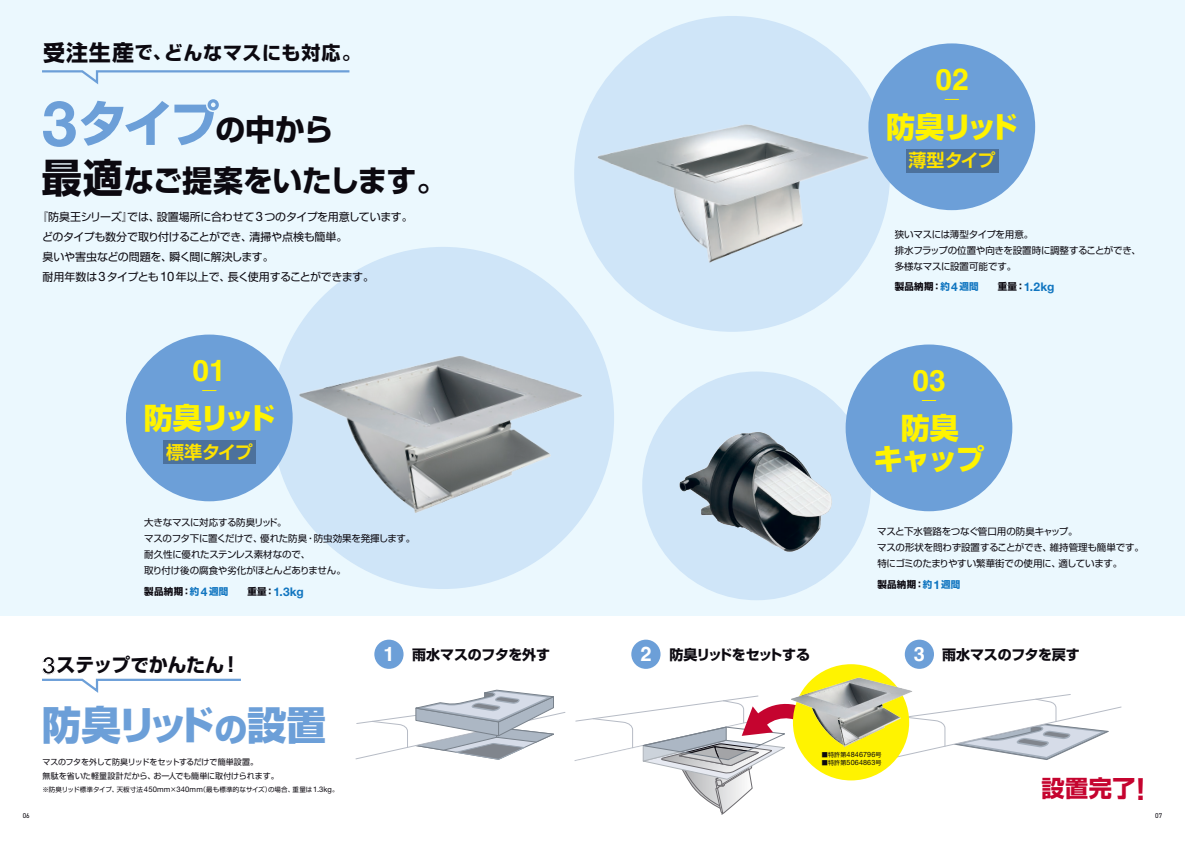
<style>
.page{position:relative;width:1185px;height:842px;background:#fff}
.page>*{position:absolute;margin:0;border:0;box-sizing:border-box;transform-origin:0 0}
.t1{font:800 39.4px "Shin Go Pro";letter-spacing:-.08em;color:#6c9fd8}
.t2{font:700 30px/51px "Shin Go Pr 6 N";letter-spacing:-.025em;color:#0c0910}
.t3{font:700 30px "Helvetica";color:#fff300}
.t4{font:800 29px/31px "Shin Go Pro";letter-spacing:-.06em;color:#fff300;text-align:center}
.t5{font:700 23.2px "Shin Go Pro";color:#c5042f}
.t6{font:700 19px "Shin Go Pro";letter-spacing:.035em;color:#0c0910}
.t7{font:700 19px "Shin Go Pr 6 N";letter-spacing:-.02em;color:#0c0910}
.t8{font:700 18px "Shin Go Pro De";letter-spacing:-.04em;color:#ffe300}
.t9{font:700 14px "Shin Go Pro";letter-spacing:-.015em;color:#0c0910}
.t10{font:700 14px "Shin Go Pro";letter-spacing:-.05em;color:#0c0910}
.t11{font:11px/20px "Shin Go Pr 6 N";letter-spacing:-.03em;color:#0c0910}
.t12{font:9.5px/16px "Shin Go Pr 6 N";letter-spacing:-.03em;color:#0c0910}
.t13{font:700 9.5px "Shin Go Pr 6 N";letter-spacing:.035em;color:#0c0910}
.t14{font:8px/14px "Shin Go Pr 6 N";letter-spacing:-.005em;color:#0c0910}
.t15{font:7.2px "Helvetica Neue LT Std";letter-spacing:.015em;color:#0c0910}
.t16{font:7px "DIN2014";color:#0c0910}
.t17{font:6.5px "Shin Go Pr 6 N";letter-spacing:.015em;color:#0c0910}
.s1{font-size:22px}
.s2{font-size:18px}
.s3{font-family:"Helvetica Neue LT Std";font-size:63px;color:#6c9fd8}
.s4{font-size:50px;color:#6c9fd8}
.s5{font-size:40px}
.s6{font-family:"Helvetica Neue LT Std";font-size:13px}
.s7{color:#1075c0}
.s8{font-family:"Helvetica Neue LT Std";font-size:12px;color:#1075c0}
.s9{color:#00a7a2}
.s10{font-family:"Helvetica Neue LT Std";font-size:23.9px}
.s11{font-size:20px}
.s12{font-size:32.3px}
.s13{font-family:"Helvetica Neue LT Std";font-size:7.7px}
.s14{font-family:"Helvetica";font-size:20px;color:#fff}
.s15{font-family:"Shin Go Pr 6 N";font-size:6px}
.s16{font-size:27.7px}
</style>
<div class="page">
<div style="left:0;top:0;width:1185px;height:615px;background:#ebf8fe"></div>
<div style="left:272px;top:247px;width:342px;height:342px;background:#cfe5f8;border-radius:50%"></div>
<div style="left:574px;top:16px;width:316px;height:316px;background:#cfe5f8;border-radius:50%"></div>
<div style="left:642px;top:371px;width:229px;height:229px;background:#cfe5f8;border-radius:50%"></div>
<img style="left:575px;top:74px;width:315px;height:224px">
<img style="left:652px;top:424px;width:204px;height:134px">
<svg style="left:42px;top:678px;width:199px;height:15px"></svg>
<div style="left:374px;top:640px;width:30px;height:29px;background:#6c9fd8;border-radius:50%"></div>
<div style="left:631px;top:640px;width:29px;height:29px;background:#6c9fd8;border-radius:50%"></div>
<div style="left:905px;top:640px;width:29px;height:29px;background:#6c9fd8;border-radius:50%"></div>
<img style="left:279px;top:326px;width:318px;height:216px">
<svg style="left:355px;top:689px;width:767px;height:126px"></svg>
<div style="left:793px;top:664px;width:116px;height:116px;background:#fff300;border-radius:50%"></div>
<img style="left:786px;top:669px;width:131px;height:87px">
<svg style="left:42px;top:70px;width:308px;height:14px"></svg>
<div style="left:126px;top:335px;width:167px;height:166px;background:#6c9fd8;border-radius:50%"></div>
<div style="left:163px;top:440px;width:93px;height:24px;background:#4c719c"></div>
<svg style="left:202px;top:390px;width:14px;height:1px"></svg>
<div style="left:868px;top:43px;width:167px;height:167px;background:#6c9fd8;border-radius:50%"></div>
<div style="left:906px;top:149px;width:92px;height:23px;background:#4c719c"></div>
<svg style="left:945px;top:99px;width:14px;height:1px"></svg>
<div style="left:846px;top:344px;width:166px;height:167px;background:#6c9fd8;border-radius:50%"></div>
<svg style="left:922px;top:400px;width:14px;height:1px"></svg>
<h3 class="t6" style="left:43px;top:37px;width:319px"><span class="s1">受注生産</span><span class="s2">で、</span>どんなマスにも対応。</h3>
<h2 class="t2" style="left:42px;top:103px;width:406px"><span class="s3">3</span><span class="s4">タイプ</span>の中から<br><span class="s5">最適</span>なご提案をいたします。</h2>
<p class="t11" style="left:42px;top:206px;width:372px;text-indent:-5px">『防臭王シリーズ』では、設置場所に合わせて<span class="s6">3</span>つのタイプを用意しています。どのタイプも数分で取り付けることができ、清掃や点検も簡単。<br>臭いや害虫などの問題を、瞬く間に解決します。<br>耐用年数は<span class="s6">3</span>タイプとも<span class="s6">10</span>年以上で、長く使用することができます。</p>
<h2 class="t3" style="left:193px;top:352px;width:35px">01</h2>
<h3 class="t4" style="left:144px;top:400px;width:133px">防臭リッド</h3>
<h3 class="t8" style="left:166px;top:437px;width:88px">標準タイプ</h3>
<p class="t12" style="left:144px;top:514px;width:273px">大きなマスに対応する防臭リッド。<br>マスのフタ下に置くだけで、優れた防臭・防虫効果を発揮します。耐久性に優れたステンレス素材なので、<br>取り付け後の腐食や劣化がほとんどありません。</p>
<p class="t13" style="left:144px;top:584px;width:161px">製品納期：<span class="s7">約</span><span class="s8">4</span><span class="s7">週間</span><span class="s9">　　</span>重量：<span class="s8">1.3kg</span></p>
<h2 class="t3" style="left:935px;top:61px;width:35px">02</h2>
<h3 class="t4" style="left:886px;top:109px;width:133px">防臭リッド</h3>
<h3 class="t8" style="left:909px;top:146px;width:88px">薄型タイプ</h3>
<p class="t12" style="left:895px;top:226px;width:248px">狭いマスには薄型タイプを用意。<br>排水フラップの位置や向きを設置時に調整することができ、多様なマスに設置可能です。</p>
<p class="t13" style="left:895px;top:279px;width:161px">製品納期：<span class="s7">約</span><span class="s8">4</span><span class="s7">週間</span><span class="s9">　　</span>重量：<span class="s8">1.2kg</span></p>
<h2 class="t3" style="left:913px;top:362px;width:35px">03</h2>
<h3 class="t4" style="left:874px;top:410px;width:112px">防臭<br>キャップ</h3>
<p class="t12" style="left:877px;top:523px;width:268px">マスと下水管路をつなぐ管口用の防臭キャップ。<br>マスの形状を問わず設置することができ、維持管理も簡単です。特にゴミのたまりやすい繁華街での使用に、適しています。</p>
<p class="t13" style="left:877px;top:577px;width:104px">製品納期：<span class="s7">約</span><span class="s8">1</span><span class="s7">週間　　</span></p>
<h3 class="t7" style="left:42px;top:650px;width:200px"><span class="s10">3</span>ステップ<span class="s2">で</span>かんたん<span class="s11">！</span></h3>
<h1 class="t1" style="left:42px;top:694px;width:286px">防臭リッド<span class="s12">の</span>設置</h1>
<p class="t14" style="left:43px;top:754px;width:238px">マスのフタを外して防臭リッドをセットするだけで簡単設置。<br>無駄を省いた軽量設計だから、お一人でも簡単に取付けられます。</p>
<p class="t17" style="left:43px;top:784px;width:297px">※防臭リッド標準タイプ、天板寸法<span class="s13">450mm</span>×<span class="s13">340mm</span>（最も標準的なサイズ）の場合、重量は<span class="s13">1.3kg</span>。</p>
<h3 class="t9" style="left:383px;top:643px;width:168px"><span class="s14">1</span> 雨水マスのフタを外す</h3>
<h3 class="t10" style="left:640px;top:643px;width:171px"><span class="s14">2</span> 防臭リッドをセットする</h3>
<h3 class="t9" style="left:914px;top:643px;width:168px"><span class="s14">3</span> 雨水マスのフタを戻す</h3>
<p class="t15" style="left:822px;top:750px;width:61px"><span class="s15">■特許第</span>4846796<span class="s15">号</span></p>
<p class="t15" style="left:822px;top:758px;width:61px"><span class="s15">■特許第</span>5064863<span class="s15">号</span></p>
<h3 class="t5" style="left:1041px;top:770px;width:114px">設置完了<span class="s16">！</span></h3>
<p class="t16" style="left:23px;top:811px;width:8px">06</p>
<p class="t16" style="left:1155px;top:811px;width:8px">07</p>
</div>
